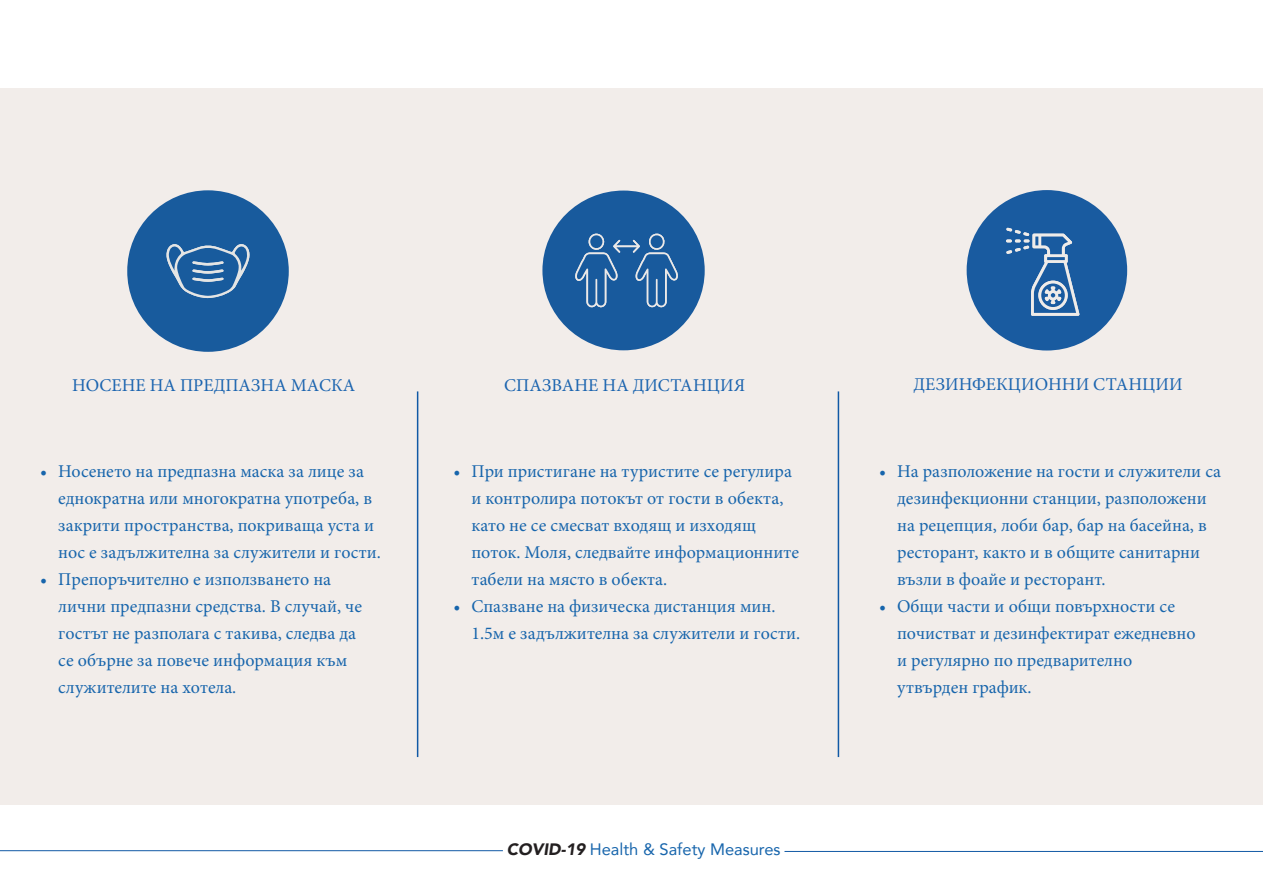
<style>
.page{position:relative;width:1263px;height:893px;background:#fff}
.page>*{position:absolute;margin:0;border:0;box-sizing:border-box;transform-origin:0 0}
.t1{font:18px/27px "Minion Pro";color:#1765ac}
.t2{font:18px "Minion Pro";color:#1b64af}
.t3{font:16.5px "Avenir";color:#1765ac}
.s1{font-weight:900;font-style:italic;color:#231f20}
</style>
<div class="page">
<hr style="left:0;top:850px;width:503px;height:1px;background:#1159a5">
<hr style="left:784px;top:851px;width:479px;height:1px;background:#1159a5">
<div style="left:0;top:88px;width:1263px;height:717px;background:#f2edea"></div>
<hr style="left:417px;top:391px;width:1px;height:366px;background:#1159a5">
<hr style="left:838px;top:391px;width:1px;height:366px;background:#1159a5">
<svg style="left:127px;top:190px;width:162px;height:162px"></svg>
<svg style="left:542px;top:190px;width:163px;height:161px"></svg>
<svg style="left:966px;top:190px;width:162px;height:161px"></svg>
<p class="t2" style="left:72px;top:373px;width:285px">НОСЕНЕ НА ПРЕДПАЗНА МАСКА</p>
<p class="t2" style="left:504px;top:373px;width:242px">СПАЗВАНЕ НА ДИСТАНЦИЯ</p>
<p class="t2" style="left:913px;top:372px;width:271px">ДЕЗИНФЕКЦИОННИ СТАНЦИИ</p>
<p class="t1" style="left:58px;top:458px;width:324px;text-indent:-18px">• Носенето на предпазна маска за лице за еднократна или многократна употреба, в закрити пространства, покриваща уста и нос е задължителна за служители и гости.</p>
<p class="t1" style="left:58px;top:566px;width:305px;text-indent:-18px">• Препоръчително е използването на лични предпазни средства. В случай, че гостът не разполага с такива, следва да се обърне за повече информация към служителите на хотела.</p>
<p class="t1" style="left:471px;top:458px;width:329px;text-indent:-18px">• При пристигане на туристите се регулира и контролира потокът от гости в обекта, като не се смесват входящ и изходящ поток. Моля, следвайте информационните табели на място в обекта.</p>
<p class="t1" style="left:471px;top:593px;width:330px;text-indent:-18px">• Спазване на физическа дистанция мин.<br>1.5м е задължителна за служители и гости.</p>
<p class="t3" style="left:507px;top:836px;width:275px"><span class="s1">COVID-19</span> Health &amp; Safety Measures</p>
<p class="t1" style="left:897px;top:458px;width:325px;text-indent:-18px">• На разположение на гости и служители са дезинфекционни станции, разположени на рецепция, лоби бар, бар на басейна, в ресторант, както и в общите санитарни възли в фоайе и ресторант.</p>
<p class="t1" style="left:897px;top:593px;width:300px;text-indent:-18px">• Общи части и общи повърхности се почистват и дезинфектират ежедневно и регулярно по предварително утвърден график.</p>
</div>
